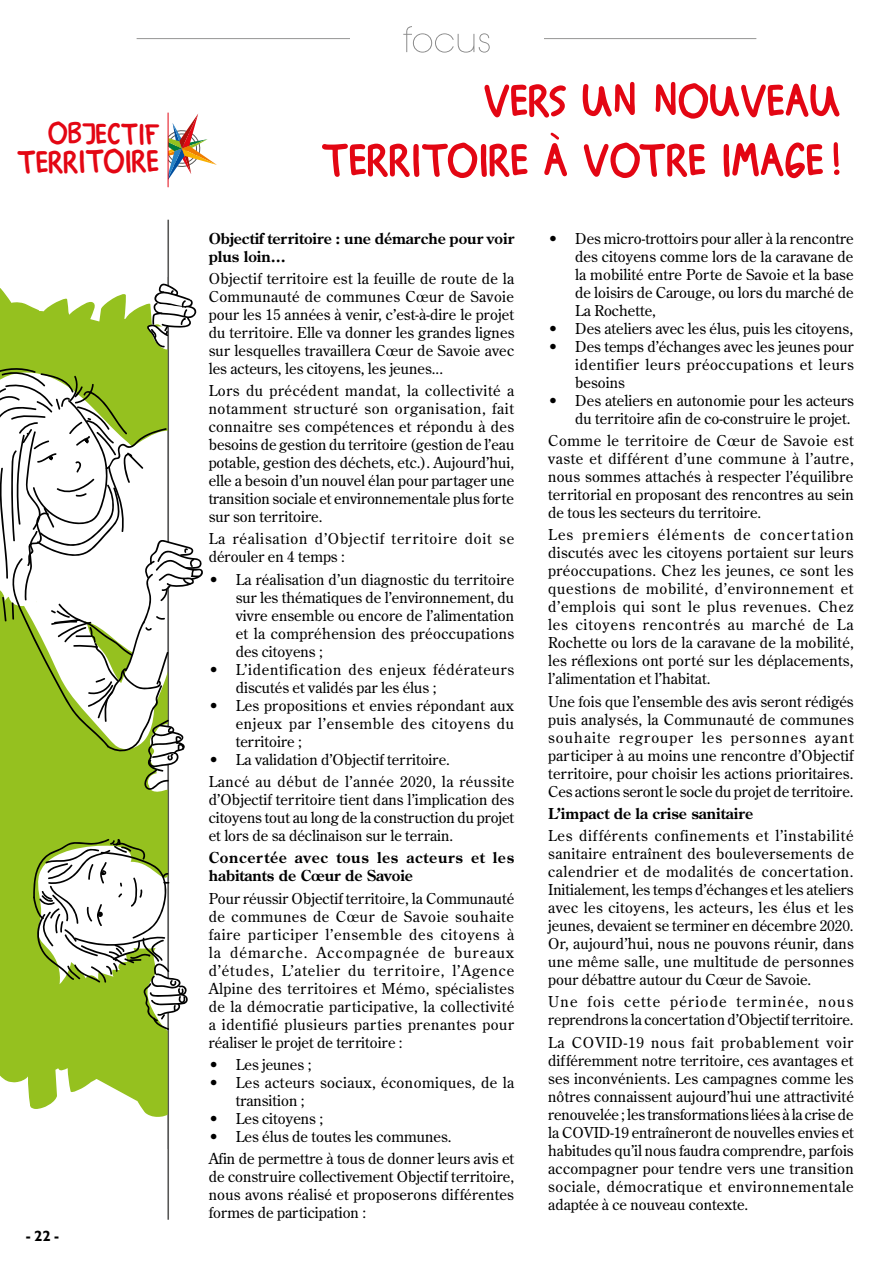
<style>
.page{position:relative;width:893px;height:1263px;background:#fff}
.page>*{position:absolute;margin:0;border:0;box-sizing:border-box;transform-origin:0 0}
.t1{font:33.9px "Helomade";color:#e30613}
.t2{font:31.5px "Helomade";color:#e30613}
.t3{font:15px/18px "Century Old Style";letter-spacing:.005em;color:#000;text-align:justify}
.t4{font:15px/18px "Century Old Style";letter-spacing:.05em;color:#000}
.t5{font:700 15px/18px "Century Old Style";color:#000}
.t6{font:15px/22.2px "Century Old Style";letter-spacing:.035em;color:#000}
.t7{font:700 15px/18px "Century Old Style";letter-spacing:.045em;color:#000}
.t8{font:15px/18px "Century Old Style";letter-spacing:.025em;color:#000}
.t9{font:700 15px "Gill Sans";color:#000}
</style>
<div class="page">
<svg style="left:484px;top:82px;width:355px;height:37px"></svg>
<svg style="left:322px;top:133px;width:517px;height:45px"></svg>
<hr style="left:167px;top:220px;width:2px;height:1000px;background:#575756">
<svg style="left:0;top:288px;width:168px;height:829px;fill:#95c11f"></svg>
<svg style="left:145px;top:283px;width:52px;height:65px"></svg>
<svg style="left:33px;top:838px;width:155px;height:192px"></svg>
<svg style="left:0;top:367px;width:203px;height:423px"></svg>
<svg style="left:167px;top:114px;width:50px;height:69px"></svg>
<hr style="left:168px;top:113px;width:1px;height:74px;background:#e30613">
<hr style="left:137px;top:38px;width:619px;height:1px;background:#969695">
<div style="left:350px;top:22px;width:193px;height:34px;background:#fff"></div>
<svg style="left:403px;top:26px;width:87px;height:27px"></svg>
<h2 class="t2" style="left:49px;top:114px;width:113px">OBJECTIF</h2>
<h1 class="t1" style="left:17px;top:142px;width:144px;rotate:-1deg">TERRITOIRE</h1>
<p class="t9" style="left:26px;top:1227px;width:35px">- 22 -</p>
<p class="t5" style="left:209px;top:229px;width:307px">Objectif territoire : une démarche pour voir plus loin…</p>
<p class="t3" style="left:209px;top:269px;width:307px">Objectif territoire est la feuille de route de la Communauté de communes Cœur de Savoie pour les 15 années à venir, c’est-à-dire le projet du territoire. Elle va donner les grandes lignes sur lesquelles travaillera Cœur de Savoie avec les acteurs, les citoyens, les jeunes...</p>
<p class="t3" style="left:209px;top:382px;width:307px">Lors du précédent mandat, la collectivité a notamment structuré son organisation, fait connaitre ses compétences et répondu à des besoins de gestion du territoire (gestion de l’eau potable, gestion des déchets, etc.). Aujourd’hui, elle a besoin d’un nouvel élan pour partager une transition sociale et environnementale plus forte sur son territoire.</p>
<p class="t4" style="left:209px;top:530px;width:307px">La réalisation d’Objectif territoire doit se dérouler en 4 temps :</p>
<p class="t3" style="left:236px;top:570px;width:280px;text-indent:-27px">• La réalisation d’un diagnostic du territoire sur les thématiques de l’environnement, du vivre ensemble ou encore de l’alimentation et la compréhension des préoccupations des citoyens ;</p>
<p class="t4" style="left:236px;top:660px;width:280px;text-indent:-27px">• L’identification des enjeux fédérateurs discutés et validés par les élus ;</p>
<p class="t3" style="left:236px;top:696px;width:280px;text-indent:-27px">• Les propositions et envies répondant aux enjeux par l’ensemble des citoyens du territoire ;</p>
<p class="t6" style="left:209px;top:748px;width:307px">• La validation d’Objectif territoire.<br>Lancé au début de l’année 2020, la réussite</p>
<p class="t3" style="left:209px;top:790px;width:307px">d’Objectif territoire tient dans l’implication des citoyens tout au long de la construction du projet et lors de sa déclinaison sur le terrain.</p>
<p class="t7" style="left:209px;top:848px;width:307px">Concertée avec tous les acteurs et les habitants de Cœur de Savoie</p>
<p class="t3" style="left:209px;top:889px;width:307px">Pour réussir Objectif territoire, la Communauté de communes de Cœur de Savoie souhaite faire participer l’ensemble des citoyens à la démarche. Accompagnée de bureaux d’études, L’atelier du territoire, l’Agence Alpine des territoires et Mémo, spécialistes de la démocratie participative, la collectivité a identifié plusieurs parties prenantes pour réaliser le projet de territoire :</p>
<p class="t3" style="left:209px;top:1055px;width:104px">• Les jeunes ;</p>
<p class="t8" style="left:236px;top:1073px;width:280px;text-indent:-27px">• Les acteurs sociaux, économiques, de la transition ;</p>
<p class="t3" style="left:209px;top:1109px;width:116px">• Les citoyens ;</p>
<p class="t3" style="left:209px;top:1125px;width:307px;line-height:22.2px">• Les élus de toutes les communes.<br>Afin de permettre à tous de donner leurs avis et</p>
<p class="t3" style="left:209px;top:1167px;width:307px">de construire collectivement Objectif territoire, nous avons réalisé et proposerons différentes formes de participation :</p>
<p class="t3" style="left:575px;top:229px;width:280px;text-indent:-27px">• Des micro-trottoirs pour aller à la rencontre des citoyens comme lors de la caravane de la mobilité entre Porte de Savoie et la base de loisirs de Carouge, ou lors du marché de La Rochette,</p>
<p class="t3" style="left:548px;top:319px;width:306px">• Des ateliers avec les élus, puis les citoyens,</p>
<p class="t3" style="left:575px;top:337px;width:280px;text-indent:-27px">• Des temps d’échanges avec les jeunes pour identifier leurs préoccupations et leurs besoins</p>
<p class="t3" style="left:548px;top:391px;width:307px;text-align:right">• Des ateliers en autonomie pour les acteurs du territoire afin de co-construire le projet.</p>
<p class="t3" style="left:548px;top:431px;width:307px">Comme le territoire de Cœur de Savoie est vaste et différent d’une commune à l’autre, nous sommes attachés à respecter l’équilibre territorial en proposant des rencontres au sein de tous les secteurs du territoire.</p>
<p class="t3" style="left:548px;top:526px;width:307px">Les premiers éléments de concertation discutés avec les citoyens portaient sur leurs préoccupations. Chez les jeunes, ce sont les questions de mobilité, d’environnement et d’emplois qui sont le plus revenues. Chez les citoyens rencontrés au marché de La Rochette ou lors de la caravane de la mobilité, les réflexions ont porté sur les déplacements, l’alimentation et l’habitat.</p>
<p class="t3" style="left:548px;top:692px;width:307px">Une fois que l’ensemble des avis seront rédigés puis analysés, la Communauté de communes souhaite regrouper les personnes ayant participer à au moins une rencontre d’Objectif territoire, pour choisir les actions prioritaires.<br>Ces actions seront le socle du projet de territoire.</p>
<p class="t5" style="left:548px;top:804px;width:206px">L’impact de la crise sanitaire</p>
<p class="t3" style="left:548px;top:826px;width:307px">Les différents confinements et l’instabilité sanitaire entraînent des bouleversements de calendrier et de modalités de concertation.<br>Initialement, les temps d’échanges et les ateliers avec les citoyens, les acteurs, les élus et les jeunes, devaient se terminer en décembre 2020.<br>Or, aujourd’hui, nous ne pouvons réunir, dans une même salle, une multitude de personnes pour débattre autour du Cœur de Savoie.</p>
<p class="t3" style="left:548px;top:993px;width:307px">Une fois cette période terminée, nous reprendrons la concertation d’Objectif territoire.</p>
<p class="t3" style="left:548px;top:1033px;width:307px">La COVID-19 nous fait probablement voir différemment notre territoire, ces avantages et ses inconvénients. Les campagnes comme les nôtres connaissent aujourd’hui une attractivité renouvelée ; les transformations liées à la crise de la COVID-19 entraîneront de nouvelles envies et habitudes qu’il nous faudra comprendre, parfois accompagner pour tendre vers une transition sociale, démocratique et environnementale adaptée à ce nouveau contexte.</p>
</div>
